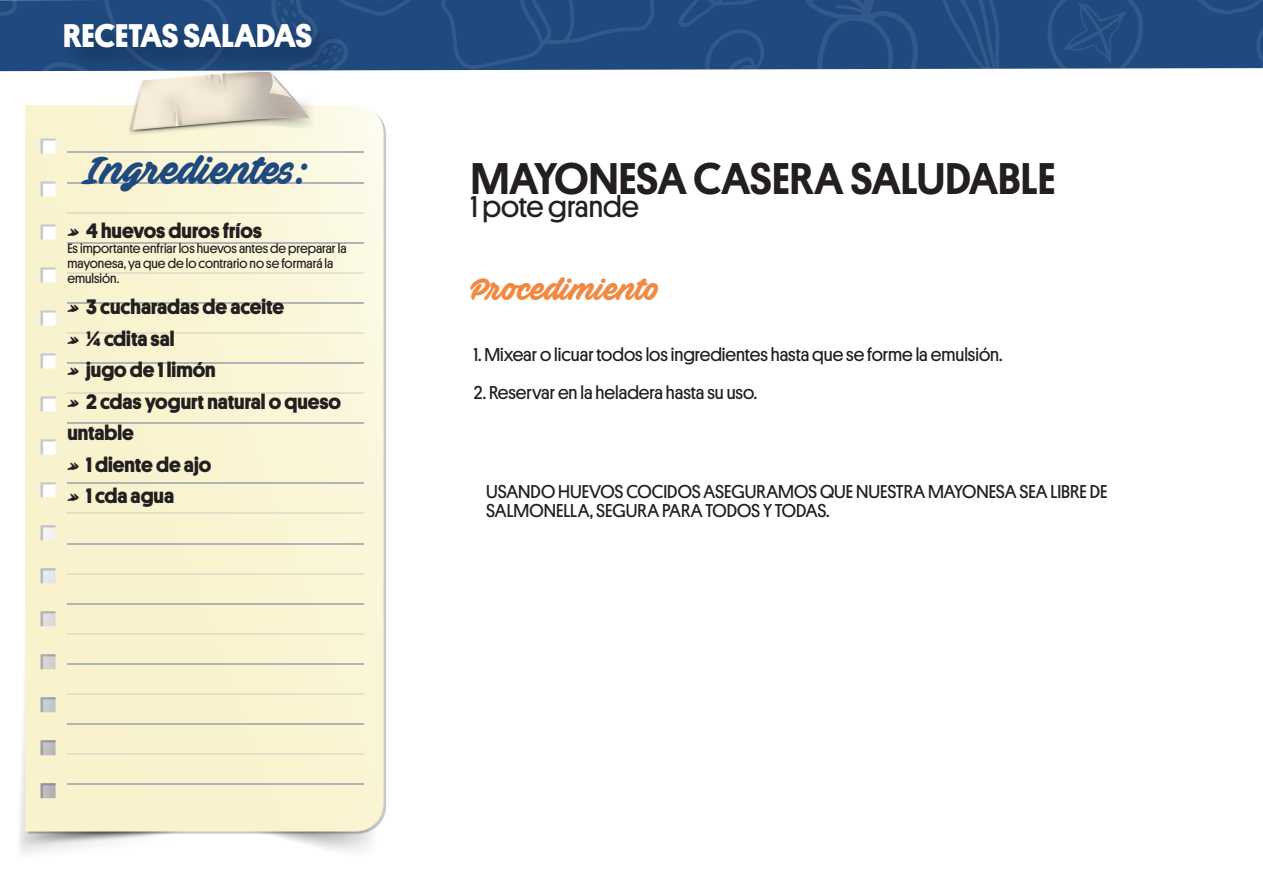
<style>
.page{position:relative;width:1263px;height:893px;background:#fff}
.page>*{position:absolute;margin:0;border:0;box-sizing:border-box;transform-origin:0 0}
.t1{font:500 44.7px "Platform";color:#231f20}
.t2{font:38.55px "Ave Fedan PERSONALUSEONLY";color:#1f4a7f}
.t3{font:700 33px "Platform";letter-spacing:-.005em;color:#fff}
.t4{font:30.45px "Ave Fedan PERSONALUSEONLY";color:#f18941}
.t5{font:30.15px "Platform";color:#231f20}
.t6{font:700 21.15px/31.5px "Platform";color:#231f20}
.t7{font:18.75px/18.8px "Platform";color:#231f20}
.t8{font:13.5px/15px "Platform";color:#231f20}
.s1{font-family:"Ave Fedan PERSONALUSEONLY";font-weight:400}
</style>
<div class="page">
<div style="left:425px;top:0;width:757px;height:71px;background:#1f4a7f"></div>
<svg style="left:439px;top:0;width:224px;height:71px;background:#244e82"></svg>
<svg style="left:1182px;top:0;width:81px;height:69px;background:#224d81"></svg>
<svg style="left:1046px;top:0;width:97px;height:71px;background:#2a5385"></svg>
<svg style="left:678px;top:0;width:358px;height:71px;background:#275184"></svg>
<svg style="left:19px;top:484px;width:368px;height:371px"></svg>
<svg style="left:25px;top:137px;width:359px;height:694px;background:#f8f2d2"></svg>
<hr style="left:67px;top:152px;width:297px;height:1px;background:#afb4b6">
<hr style="left:67px;top:182px;width:297px;height:1px;background:#afb4b6">
<hr style="left:67px;top:212px;width:297px;height:1px;background:#afb4b6">
<hr style="left:67px;top:242px;width:297px;height:1px;background:#afb4b6">
<hr style="left:67px;top:272px;width:297px;height:1px;background:#afb4b6">
<hr style="left:67px;top:302px;width:297px;height:1px;background:#afb4b6">
<hr style="left:67px;top:332px;width:297px;height:1px;background:#afb4b6">
<hr style="left:67px;top:362px;width:297px;height:2px;background:#afb4b6">
<hr style="left:67px;top:393px;width:297px;height:1px;background:#afb4b6">
<hr style="left:67px;top:423px;width:297px;height:1px;background:#afb4b6">
<hr style="left:67px;top:483px;width:297px;height:1px;background:#afb4b6">
<hr style="left:67px;top:513px;width:297px;height:1px;background:#afb4b6">
<hr style="left:67px;top:543px;width:297px;height:1px;background:#afb4b6">
<hr style="left:67px;top:573px;width:297px;height:1px;background:#afb4b6">
<hr style="left:67px;top:603px;width:297px;height:1px;background:#afb4b6">
<hr style="left:67px;top:633px;width:297px;height:1px;background:#afb4b6">
<hr style="left:67px;top:663px;width:297px;height:1px;background:#afb4b6">
<hr style="left:67px;top:693px;width:297px;height:1px;background:#afb4b6">
<hr style="left:67px;top:723px;width:297px;height:2px;background:#afb4b6">
<hr style="left:67px;top:754px;width:297px;height:1px;background:#afb4b6">
<hr style="left:67px;top:784px;width:297px;height:1px;background:#afb4b6">
<svg style="left:0;top:0;width:425px;height:137px"></svg>
<h3 class="t3" style="left:63px;top:12px;width:251px">RECETAS SALADAS</h3>
<h2 class="t2" style="left:81px;top:147px;width:229px">Ingredientes:</h2>
<p class="t6" style="left:67px;top:213px;width:196px"><span class="s1">»</span> 4 huevos duros fríos</p>
<p class="t8" style="left:67px;top:240px;width:281px">Es importante enfriar los huevos antes de preparar la mayonesa, ya que de lo contrario no se formará la emulsión.</p>
<p class="t6" style="left:67px;top:290px;width:275px"><span class="s1">»</span> 3 cucharadas de aceite<br><span class="s1">»</span> ¼ cdita sal<br><span class="s1">»</span> jugo de 1 limón<br><span class="s1">»</span> 2 cdas yogurt natural o queso untable<br><span class="s1">»</span> 1 diente de ajo<br><span class="s1">»</span> 1 cda agua</p>
<h1 class="t1" style="left:471px;top:146px;width:586px">MAYONESA CASERA SALUDABLE</h1>
<h3 class="t5" style="left:471px;top:185px;width:170px">1 pote grande</h3>
<h3 class="t4" style="left:470px;top:270px;width:191px">Procedimiento</h3>
<p class="t7" style="left:474px;top:344px;width:530px">1. Mixear o licuar todos los ingredientes hasta que se forme la emulsión.</p>
<p class="t7" style="left:474px;top:382px;width:285px">2. Reservar en la heladera hasta su uso.</p>
<p class="t7" style="left:486px;top:481px;width:623px">USANDO HUEVOS COCIDOS ASEGURAMOS QUE NUESTRA MAYONESA SEA LIBRE DE<br>SALMONELLA, SEGURA PARA TODOS Y TODAS.</p>
</div>
